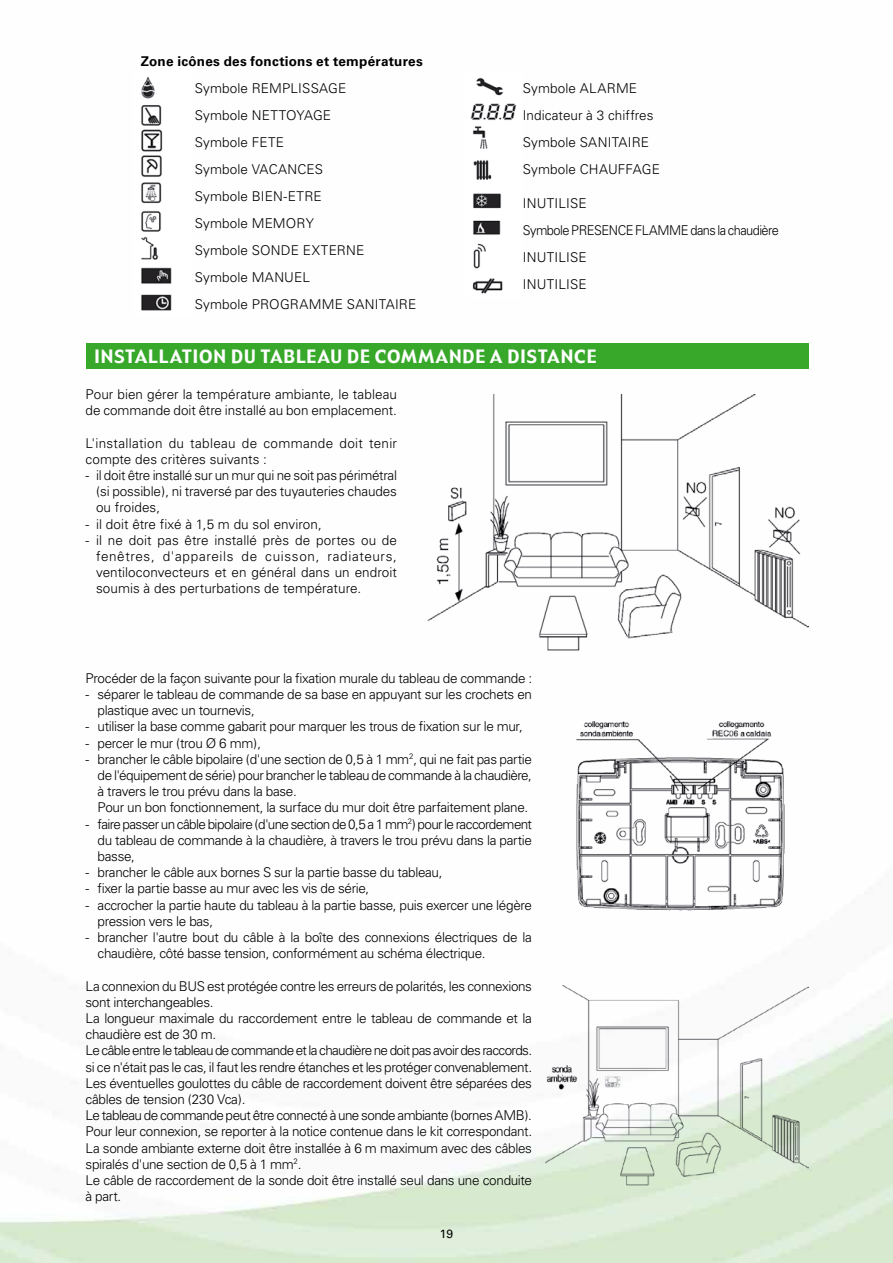
<style>
.page{position:relative;width:893px;height:1263px;background:#fff}
.page>*{position:absolute;margin:0;border:0;box-sizing:border-box;transform-origin:0 0}
.t1{font:18px "Gadget";letter-spacing:.05em;color:#fff}
.t2{font:300 13.5px/16.2px "Univers";letter-spacing:-.025em;color:#000}
.t3{font:300 13.5px/27px "Univers";letter-spacing:.01em;color:#000}
.t4{font:300 13.5px/27px "Univers";letter-spacing:.005em;color:#000}
.t5{font:300 13.5px/16.2px "Univers";color:#000}
.t6{font:300 13.5px/16.2px "Univers";letter-spacing:.02em;color:#000}
.t7{font:700 13.5px "Univers";letter-spacing:.015em;color:#000}
.t8{font:12px "Univers";color:#000}
</style>
<div class="page">
<img style="left:0;top:343px;width:893px;height:920px">
<img style="left:141px;top:77px;width:31px;height:234px">
<div style="left:86px;top:344px;width:722px;height:25px;background:#37a829"></div>
<img style="left:425px;top:394px;width:383px;height:256px">
<img style="left:470px;top:77px;width:47px;height:217px">
<img style="left:576px;top:721px;width:209px;height:190px">
<img style="left:545px;top:985px;width:263px;height:201px">
<p class="t7" style="left:141px;top:53px;width:283px">Zone icônes des fonctions et températures</p>
<p class="t3" style="left:195px;top:75px;width:223px">Symbole REMPLISSAGE<br>Symbole NETTOYAGE<br>Symbole FETE<br>Symbole VACANCES<br>Symbole BIEN-ETRE<br>Symbole MEMORY<br>Symbole SONDE EXTERNE<br>Symbole MANUEL<br>Symbole PROGRAMME SANITAIRE</p>
<p class="t4" style="left:523px;top:75px;width:139px">Symbole ALARME<br>Indicateur à 3 chiffres<br>Symbole SANITAIRE<br>Symbole CHAUFFAGE</p>
<p class="t2" style="left:523px;top:190px;width:257px;line-height:27px">INUTILISE<br>Symbole PRESENCE FLAMME dans la chaudière<br>INUTILISE<br>INUTILISE</p>
<h1 class="t1" style="left:94px;top:345px;width:33px">INSTALLATIO</h1>
<h1 class="t1" style="left:214px;top:345px;width:95px">N DU TABLEAU</h1>
<h1 class="t1" style="left:347px;top:345px;width:44px">DE COMMA</h1>
<h1 class="t1" style="left:449px;top:345px;width:70px">NDE ADISTA</h1>
<h1 class="t1" style="left:561px;top:345px;width:25px">NCE</h1>
<p class="t5" style="left:86px;top:386px;width:313px">Pour bien gérer la température ambiante, le tableau de commande doit être installé au bon emplacement.</p>
<p class="t6" style="left:86px;top:435px;width:313px">L'installation du tableau de commande doit tenir compte des critères suivants :</p>
<p class="t2" style="left:96px;top:467px;width:302px;text-align:justify;text-indent:-11px">- il doit être installé sur un mur qui ne soit pas périmétral (si possible), ni traversé par des tuyauteries chaudes ou froides,</p>
<p class="t4" style="left:86px;top:510px;width:238px">- il doit être fixé à 1,5 m du sol environ,</p>
<p class="t2" style="left:96px;top:532px;width:303px;text-align:justify;text-indent:-11px">- il ne doit pas être installé près de portes ou de fenêtres, d'appareils de cuisson, radiateurs, ventiloconvecteurs et en général dans un endroit soumis à des perturbations de température.</p>
<p class="t2" style="left:86px;top:670px;width:448px">Procéder de la façon suivante pour la fixation murale du tableau de commande :</p>
<p class="t2" style="left:98px;top:686px;width:436px;text-indent:-12px">- séparer le tableau de commande de sa base en appuyant sur les crochets en plastique avec un tournevis,</p>
<p class="t2" style="left:86px;top:718px;width:439px">- utiliser la base comme gabarit pour marquer les trous de fixation sur le mur,</p>
<p class="t2" style="left:86px;top:735px;width:177px">- percer le mur (trou Ø 6 mm),</p>
<p class="t2" style="left:98px;top:751px;width:436px;text-indent:-12px">- brancher le câble bipolaire (d'une section de 0,5 à 1 mm<sup>2</sup>, qui ne fait pas partie de l'équipement de série) pour brancher le tableau de commande à la chaudière, à travers le trou prévu dans la base.<br>Pour un bon fonctionnement, la surface du mur doit être parfaitement plane.</p>
<p class="t2" style="left:98px;top:816px;width:436px;text-align:justify;text-indent:-12px">- faire passer un câble bipolaire (d'une section de 0,5 a 1 mm<sup>2</sup>) pour le raccordement du tableau de commande à la chaudière, à travers le trou prévu dans la partie basse,</p>
<p class="t2" style="left:86px;top:864px;width:358px">- brancher le câble aux bornes S sur la partie basse du tableau,</p>
<p class="t2" style="left:86px;top:880px;width:285px">- fixer la partie basse au mur avec les vis de série,</p>
<p class="t2" style="left:98px;top:897px;width:436px;text-indent:-12px">- accrocher la partie haute du tableau à la partie basse, puis exercer une légère pression vers le bas,</p>
<p class="t2" style="left:98px;top:929px;width:436px;text-indent:-12px">- brancher l'autre bout du câble à la boîte des connexions électriques de la chaudière, côté basse tension, conformément au schéma électrique.</p>
<p class="t2" style="left:86px;top:978px;width:448px">La connexion du BUS est protégée contre les erreurs de polarités, les connexions sont interchangeables.<br>La longueur maximale du raccordement entre le tableau de commande et la chaudière est de 30 m.<br>Le câble entre le tableau de commande et la chaudière ne doit pas avoir des raccords. si ce n'était pas le cas, il faut les rendre étanches et les protéger convenablement.<br>Les éventuelles goulottes du câble de raccordement doivent être séparées des câbles de tension (230 Vca).<br>Le tableau de commande peut être connecté à une sonde ambiante (bornes AMB).<br>Pour leur connexion, se reporter à la notice contenue dans le kit correspondant.<br>La sonde ambiante externe doit être installée à 6 m maximum avec des câbles spiralés d'une section de 0,5 à 1 mm<sup>2</sup>.<br>Le câble de raccordement de la sonde doit être installé seul dans une conduite à part.</p>
<p class="t8" style="left:440px;top:1226px;width:15px">19</p>
</div>
